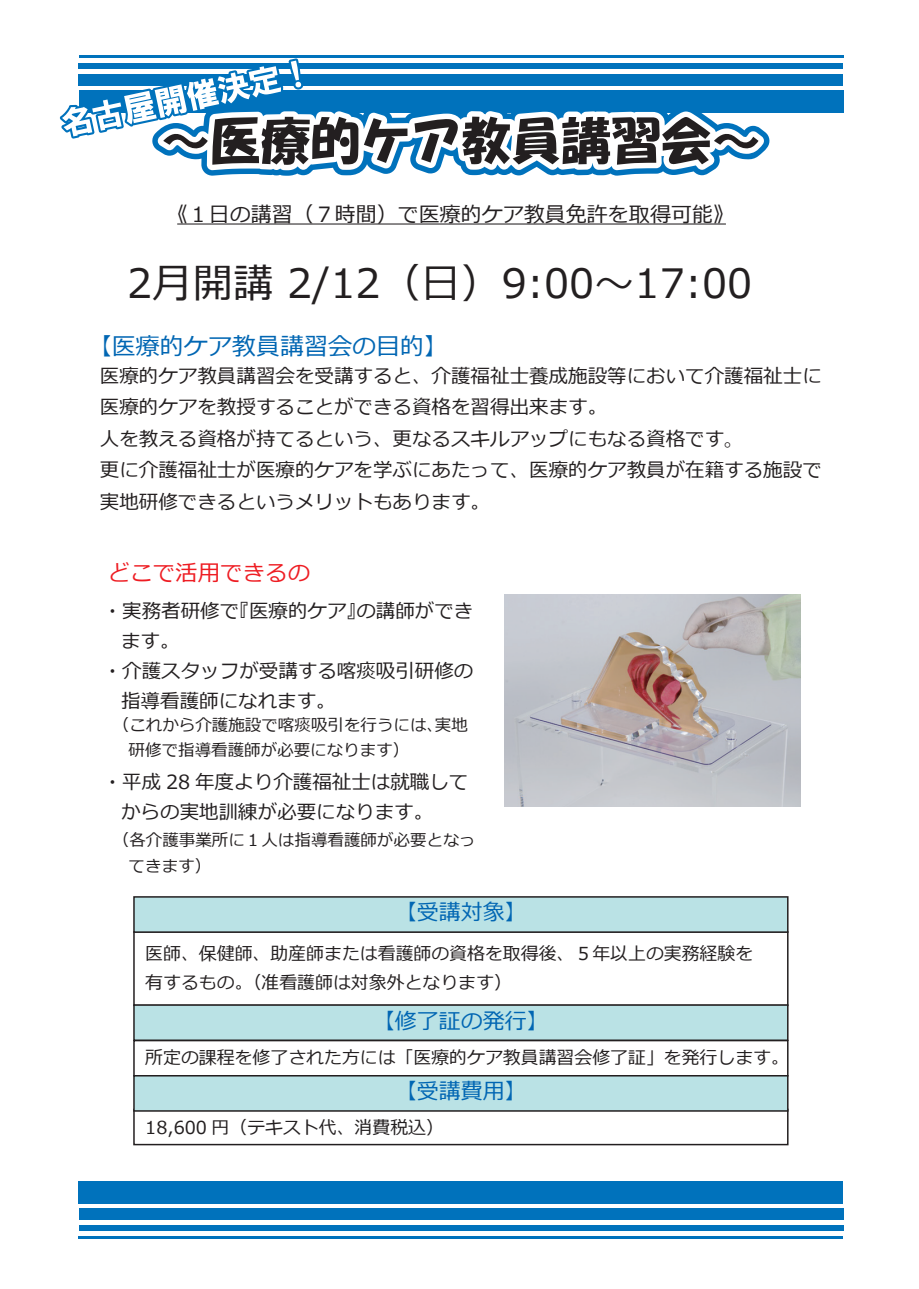
<style>
.page{position:relative;width:919px;height:1289px;background:#fff}
.page>*{position:absolute;margin:0;border:0;box-sizing:border-box;transform-origin:0 0}
.t1{font:40.35px "Meiryo";color:#231f20}
.t2{font:24px "Meiryo";color:#0166b3}
.t3{font:22.5px "Meiryo";color:#ee1d23}
.t4{font:22.05px "Meiryo";color:#0166b3}
.t5{font:21px "Meiryo";color:#231f20}
.t6{font:19.5px/31.5px "Meiryo";color:#231f20}
.t7{font:17.85px/28.8px "Meiryo";color:#231f20}
.t8{font:16.5px/25.5px "Meiryo";color:#231f20}
.s1{font-family:"Koz Go Pr 6 N"}
</style>
<div class="page">
<div style="left:79px;top:90px;width:764px;height:23px;background:#0072bc"></div>
<div style="left:78px;top:74px;width:764px;height:11px;background:#0072bc"></div>
<div style="left:78px;top:63px;width:764px;height:6px;background:#0072bc"></div>
<hr style="left:79px;top:55px;width:764px;height:3px;background:#0072bc">
<div style="left:78px;top:1180px;width:764px;height:23px;background:#0072bc"></div>
<div style="left:79px;top:1208px;width:764px;height:11px;background:#0072bc"></div>
<div style="left:79px;top:1224px;width:764px;height:6px;background:#0072bc"></div>
<hr style="left:78px;top:1235px;width:764px;height:3px;background:#0072bc">
<div style="left:133px;top:931px;width:655px;height:75px;background:#fff;border:2px solid #231f20"></div>
<div style="left:133px;top:1039px;width:655px;height:37px;background:#fff;border:2px solid #231f20"></div>
<div style="left:133px;top:896px;width:655px;height:36px;background:#bae2e5;border:2px solid #231f20"></div>
<div style="left:133px;top:1004px;width:655px;height:36px;background:#bae2e5;border:2px solid #231f20"></div>
<div style="left:133px;top:1108px;width:655px;height:37px;background:#fff;border:2px solid #231f20"></div>
<div style="left:133px;top:1074px;width:655px;height:37px;background:#bae2e5;border:2px solid #231f20"></div>
<hr style="left:177px;top:223px;width:548px;height:1px;background:#231f20">
<img style="left:505px;top:594px;width:295px;height:212px">
<svg style="left:60px;top:58px;width:710px;height:118px"></svg>
<p class="t5" style="left:167px;top:200px;width:569px">《１日の講習（７時間）で医療的ケア教員免許を取得可能》</p>
<h1 class="t1" style="left:127px;top:255px;width:626px">2月開講 2/12（日）9:00～17:00</h1>
<p class="t2" style="left:88px;top:329px;width:361px">【医療的ケア教員講習会の目的】</p>
<p class="t6" style="left:100px;top:361px;width:723px">医療的ケア教員講習会を受講すると、介護福祉士養成施設等において介護福祉士に医療的ケアを教授することができる資格を習得出来ます。<br>人を教える資格が持てるという、更なるスキルアップにもなる資格です<span class="s1">。<br></span>更に介護福祉士が医療的ケアを学ぶにあたって、医療的ケア教員が在籍する施設で実地研修できるというメリットもあります。</p>
<p class="t3" style="left:108px;top:557px;width:204px">どこで活用できるの</p>
<p class="t6" style="left:103px;top:596px;width:372px">・実務者研修で『医療的ケア』の講師ができ</p>
<p class="t6" style="left:121px;top:626px;width:60px">ます。</p>
<p class="t6" style="left:103px;top:656px;width:372px">・介護スタッフが受講する喀痰吸引研修の</p>
<p class="t6" style="left:121px;top:686px;width:216px">指導看護師になれます。</p>
<p class="t8" style="left:129px;top:713px;width:340px;text-indent:-16px">（これから介護施設で喀痰吸引を行うには、実地研修で指導看護師が必要になります）</p>
<p class="t6" style="left:121px;top:767px;width:349px;line-height:30px;text-indent:-18px">・平成 28 年度より介護福祉士は就職してからの実地訓練が必要になります。</p>
<p class="t8" style="left:129px;top:828px;width:349px;text-indent:-16px">（各介護事業所に１人は指導看護師が必要となってきます）</p>
<p class="t4" style="left:395px;top:897px;width:133px">【受講対象】</p>
<p class="t7" style="left:145px;top:939px;width:609px">医師、保健師、助産師または看護師の資格を取得後、５年以上の実務経験を有するもの。（准看護師は対象外となります）</p>
<p class="t4" style="left:373px;top:1005px;width:177px">【修了証の発行】</p>
<p class="t7" style="left:145px;top:1044px;width:645px">所定の課程を修了された方には「医療的ケア教員講習会修了証」を発行します。</p>
<p class="t4" style="left:395px;top:1075px;width:133px">【受講費用】</p>
<p class="t7" style="left:145px;top:1114px;width:300px">18,600 円（テキスト代、消費税込）</p>
</div>
